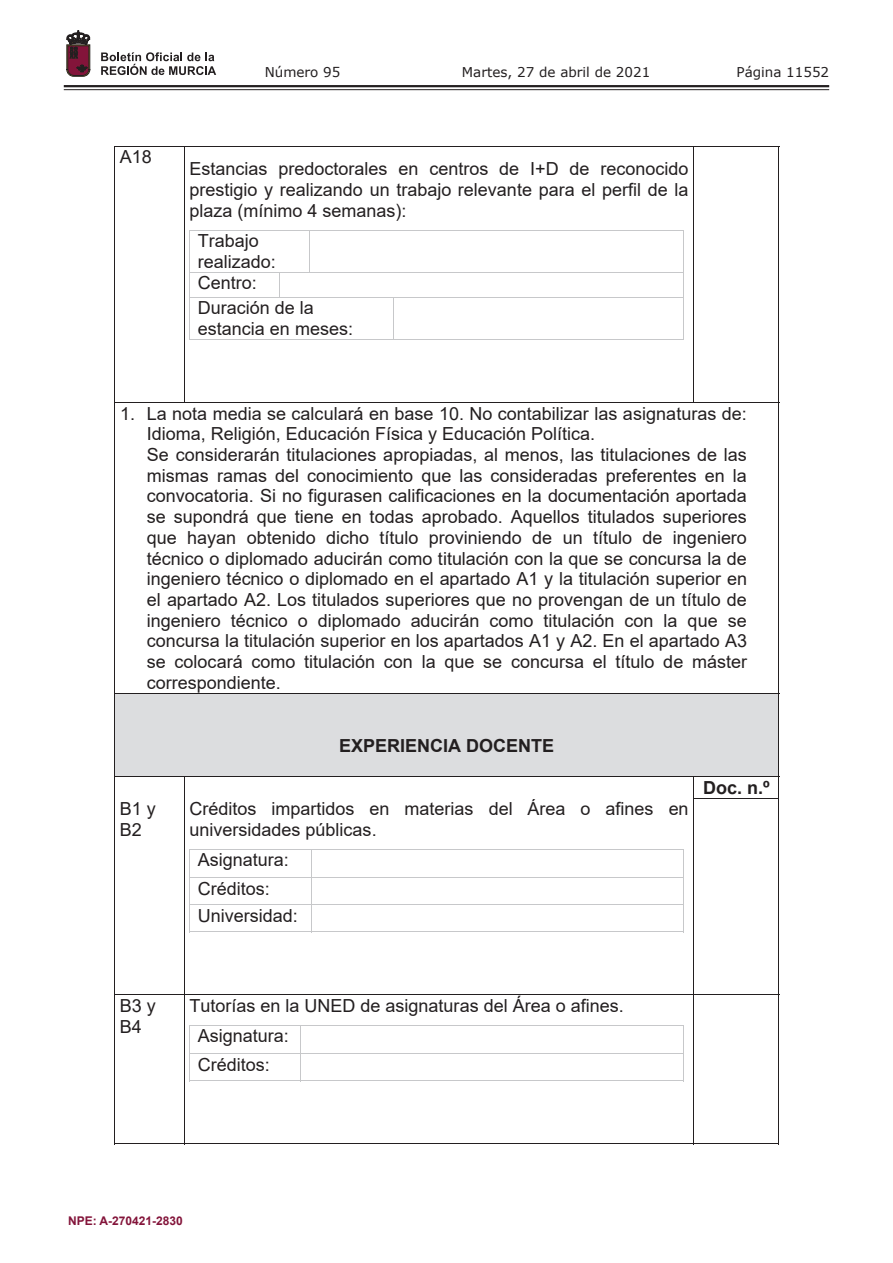
<style>
.page{position:relative;width:893px;height:1263px;background:#fff}
.page>*{position:absolute;margin:0;border:0;box-sizing:border-box;transform-origin:0 0}
.t1{font:18px/20.7px "Arial";color:#231f20}
.t2{font:700 18px "Arial";color:#231f20}
.t3{font:13.5px "Verdana";color:#231f20}
.t4{font:700 12px "Arial";color:#83143a}
</style>
<div class="page">
<hr style="left:64px;top:85px;width:765px;height:2px;background:#231f20">
<hr style="left:64px;top:89px;width:765px;height:1px;background:#231f20">
<svg style="left:101px;top:52px;width:115px;height:23px"></svg>
<svg style="left:67px;top:31px;width:23px;height:45px"></svg>
<hr style="left:189px;top:230px;width:495px;height:1px;background:#c7c8ca">
<hr style="left:189px;top:230px;width:1px;height:42px;background:#c7c8ca">
<hr style="left:309px;top:230px;width:1px;height:42px;background:#c7c8ca">
<hr style="left:683px;top:230px;width:1px;height:42px;background:#c7c8ca">
<hr style="left:189px;top:272px;width:495px;height:1px;background:#c7c8ca">
<svg style="left:189px;top:273px;width:1px;height:24px"></svg>
<svg style="left:279px;top:273px;width:1px;height:24px"></svg>
<svg style="left:683px;top:273px;width:1px;height:24px"></svg>
<hr style="left:189px;top:297px;width:495px;height:1px;background:#c7c8ca">
<hr style="left:189px;top:298px;width:1px;height:42px;background:#c7c8ca">
<hr style="left:189px;top:339px;width:204px;height:1px;background:#c7c8ca">
<hr style="left:393px;top:298px;width:1px;height:42px;background:#c7c8ca">
<hr style="left:394px;top:339px;width:289px;height:1px;background:#c7c8ca">
<hr style="left:683px;top:298px;width:1px;height:42px;background:#c7c8ca">
<hr style="left:114px;top:146px;width:665px;height:1px;background:#231f20">
<hr style="left:114px;top:147px;width:1px;height:255px;background:#231f20">
<hr style="left:184px;top:147px;width:1px;height:255px;background:#231f20">
<hr style="left:693px;top:147px;width:1px;height:255px;background:#231f20">
<hr style="left:779px;top:147px;width:1px;height:255px;background:#231f20">
<hr style="left:114px;top:402px;width:665px;height:1px;background:#231f20">
<hr style="left:114px;top:403px;width:1px;height:290px;background:#231f20">
<hr style="left:779px;top:403px;width:1px;height:290px;background:#231f20">
<div style="left:120px;top:693px;width:654px;height:21px;background:#dcdddf"></div>
<div style="left:120px;top:714px;width:654px;height:21px;background:#dcdddf"></div>
<div style="left:120px;top:735px;width:654px;height:21px;background:#dcdddf"></div>
<div style="left:120px;top:756px;width:654px;height:20px;background:#dcdddf"></div>
<hr style="left:114px;top:693px;width:665px;height:1px;background:#231f20">
<hr style="left:114px;top:693px;width:1px;height:83px;background:#231f20">
<hr style="left:779px;top:693px;width:1px;height:83px;background:#231f20">
<hr style="left:114px;top:776px;width:665px;height:1px;background:#231f20">
<svg style="left:693px;top:777px;width:1px;height:21px"></svg>
<hr style="left:189px;top:849px;width:495px;height:1px;background:#c7c8ca">
<hr style="left:189px;top:877px;width:495px;height:1px;background:#c7c8ca">
<hr style="left:189px;top:904px;width:495px;height:1px;background:#c7c8ca">
<svg style="left:189px;top:850px;width:1px;height:81px"></svg>
<hr style="left:189px;top:931px;width:122px;height:1px;background:#c7c8ca">
<svg style="left:311px;top:850px;width:1px;height:82px"></svg>
<hr style="left:312px;top:931px;width:371px;height:1px;background:#c7c8ca">
<svg style="left:683px;top:850px;width:1px;height:82px"></svg>
<svg style="left:114px;top:777px;width:1px;height:22px"></svg>
<svg style="left:184px;top:777px;width:1px;height:22px"></svg>
<hr style="left:693px;top:798px;width:86px;height:1px;background:#231f20">
<hr style="left:114px;top:799px;width:1px;height:195px;background:#231f20">
<hr style="left:184px;top:799px;width:1px;height:195px;background:#231f20">
<hr style="left:693px;top:799px;width:1px;height:195px;background:#231f20">
<hr style="left:779px;top:799px;width:1px;height:195px;background:#231f20">
<hr style="left:189px;top:1025px;width:495px;height:1px;background:#c7c8ca">
<hr style="left:189px;top:1053px;width:495px;height:1px;background:#c7c8ca">
<svg style="left:189px;top:1026px;width:1px;height:54px"></svg>
<hr style="left:189px;top:1080px;width:111px;height:1px;background:#c7c8ca">
<svg style="left:300px;top:1026px;width:1px;height:55px"></svg>
<hr style="left:301px;top:1080px;width:382px;height:1px;background:#c7c8ca">
<svg style="left:683px;top:1026px;width:1px;height:55px"></svg>
<hr style="left:114px;top:994px;width:665px;height:1px;background:#231f20">
<hr style="left:114px;top:995px;width:1px;height:149px;background:#231f20">
<hr style="left:114px;top:1143px;width:70px;height:1px;background:#231f20">
<hr style="left:184px;top:995px;width:1px;height:149px;background:#231f20">
<hr style="left:185px;top:1143px;width:508px;height:1px;background:#231f20">
<hr style="left:693px;top:995px;width:1px;height:149px;background:#231f20">
<hr style="left:694px;top:1143px;width:85px;height:1px;background:#231f20">
<hr style="left:779px;top:995px;width:1px;height:149px;background:#231f20">
<p class="t1" style="left:120px;top:146px;width:33px">A18</p>
<p class="t3" style="left:265px;top:62px;width:77px">Número 95</p>
<p class="t3" style="left:462px;top:62px;width:190px">Martes, 27 de abril de 2021</p>
<p class="t3" style="left:736px;top:62px;width:94px">Página 11552</p>
<p class="t1" style="left:189px;top:158px;width:501px;text-align:justify">Estancias predoctorales en centros de I+D de reconocido prestigio y realizando un trabajo relevante para el perfil de la plaza (mínimo 4 semanas):</p>
<p class="t1" style="left:198px;top:230px;width:80px">Trabajo realizado:<br>Centro:</p>
<p class="t1" style="left:198px;top:298px;width:157px">Duración de la estancia en meses:</p>
<p class="t1" style="left:147px;top:403px;width:602px;text-indent:-27px">1. La nota media se calculará en base 10. No contabilizar las asignaturas de:<br>Idioma, Religión, Educación Física y Educación Política.<br>Se considerarán titulaciones apropiadas, al menos, las titulaciones de las mismas ramas del conocimiento que las consideradas preferentes en la convocatoria. Si no figurasen calificaciones en la documentación aportada se supondrá que tiene en todas aprobado. Aquellos titulados superiores que hayan obtenido dicho título proviniendo de un título de ingeniero técnico o diplomado aducirán como titulación con la que se concursa la de ingeniero técnico o diplomado en el apartado A1 y la titulación superior en el apartado A2. Los titulados superiores que no provengan de un título de ingeniero técnico o diplomado aducirán como titulación con la que se concursa la titulación superior en los apartados A1 y A2. En el apartado A3 se colocará como titulación con la que se concursa el título de máster correspondiente.</p>
<p class="t2" style="left:339px;top:733px;width:217px">EXPERIENCIA DOCENTE</p>
<p class="t1" style="left:120px;top:798px;width:38px">B1 y<br>B2</p>
<p class="t1" style="left:189px;top:798px;width:501px">Créditos impartidos en materias del Área o afines en universidades públicas.</p>
<p class="t1" style="left:198px;top:846px;width:102px;line-height:27.6px">Asignatura:<br>Créditos:<br>Universidad:</p>
<p class="t2" style="left:703px;top:775px;width:68px">Doc. n.º</p>
<p class="t1" style="left:120px;top:995px;width:38px">B3 y<br>B4</p>
<p class="t1" style="left:198px;top:990px;width:427px;line-height:30.5px;text-indent:-8px">Tutorías en la UNED de asignaturas del Área o afines.<br>Asignatura:</p>
<p class="t1" style="left:198px;top:1054px;width:74px">Créditos:</p>
<p class="t4" style="left:68px;top:1212px;width:116px">NPE: A-270421-2830</p>
</div>
